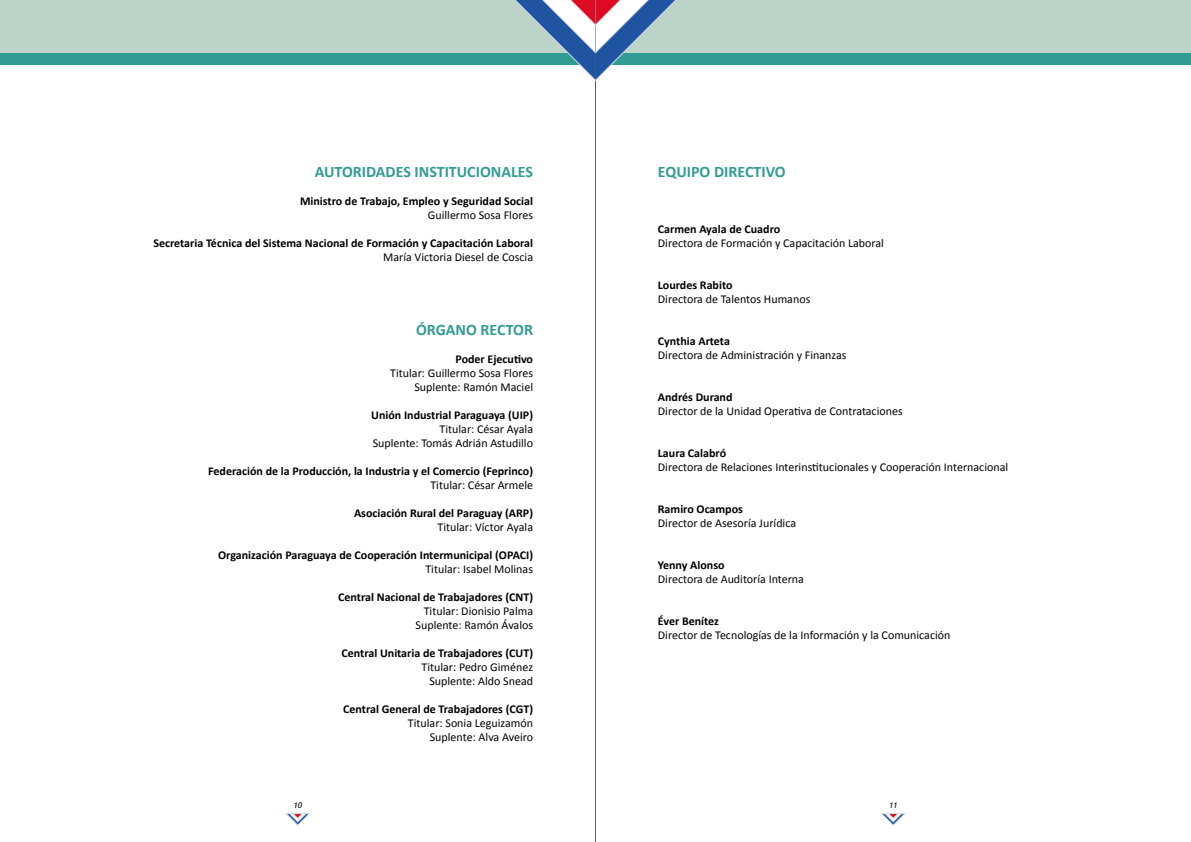
<style>
.page{position:relative;width:1191px;height:842px;background:#fff}
.page>*{position:absolute;margin:0;border:0;box-sizing:border-box;transform-origin:0 0}
.t1{font:700 16px "Calibri";color:#319c93}
.t2{font:12px/14px "Calibri";color:#000;text-align:right}
.t3{font:700 12px "Calibri";color:#000}
.t4{font:italic 8px "Trebuchet MS";color:#000}
</style>
<div class="page">
<div style="left:0;top:53px;width:595px;height:11px;background:#319c93"></div>
<div style="left:0;top:0;width:595px;height:53px;background:#bdd5c9"></div>
<svg style="left:286px;top:813px;width:23px;height:12px"></svg>
<div style="left:595px;top:53px;width:596px;height:11px;background:#319c93"></div>
<div style="left:595px;top:0;width:596px;height:53px;background:#bdd5c9"></div>
<hr style="left:595px;top:0;width:1px;height:842px;background:#52646d">
<svg style="left:501px;top:0;width:189px;height:81px"></svg>
<svg style="left:881px;top:813px;width:24px;height:12px"></svg>
<h1 class="t1" style="left:315px;top:162px;width:220px">AUTORIDADES INSTITUCIONALES</h1>
<p class="t3" style="left:300px;top:194px;width:235px">Ministro de Trabajo, Empleo y Seguridad Social</p>
<p class="t2" style="left:428px;top:208px;width:107px">Guillermo Sosa Flores</p>
<p class="t3" style="left:153px;top:236px;width:381px">Secretaria Técnica del Sistema Nacional de Formación y Capacitación Laboral</p>
<p class="t2" style="left:383px;top:250px;width:151px">María Victoria Diesel de Coscia</p>
<h1 class="t1" style="left:416px;top:320px;width:118px">ÓRGANO RECTOR</h1>
<p class="t3" style="left:455px;top:352px;width:79px">Poder Ejecutivo</p>
<p class="t2" style="left:390px;top:366px;width:144px">Titular: Guillermo Sosa Flores<br>Suplente: Ramón Maciel</p>
<p class="t3" style="left:371px;top:408px;width:163px">Unión Industrial Paraguaya (UIP)</p>
<p class="t2" style="left:373px;top:422px;width:162px">Titular: César Ayala<br>Suplente: Tomás Adrián Astudillo</p>
<p class="t3" style="left:208px;top:464px;width:326px">Federación de la Producción, la Industria y el Comercio (Feprinco)</p>
<p class="t2" style="left:430px;top:478px;width:104px">Titular: César Armele</p>
<p class="t3" style="left:354px;top:506px;width:181px">Asociación Rural del Paraguay (ARP)</p>
<p class="t2" style="left:437px;top:520px;width:97px">Titular: Víctor Ayala</p>
<p class="t3" style="left:218px;top:548px;width:316px">Organización Paraguaya de Cooperación Intermunicipal (OPACI)</p>
<p class="t2" style="left:425px;top:562px;width:109px">Titular: Isabel Molinas</p>
<p class="t3" style="left:338px;top:590px;width:196px">Central Nacional de Trabajadores (CNT)</p>
<p class="t2" style="left:415px;top:604px;width:119px">Titular: Dionisio Palma<br>Suplente: Ramón Ávalos</p>
<p class="t3" style="left:341px;top:646px;width:193px">Central Unitaria de Trabajadores (CUT)</p>
<p class="t2" style="left:421px;top:660px;width:113px">Titular: Pedro Giménez<br>Suplente: Aldo Snead</p>
<p class="t3" style="left:343px;top:702px;width:191px">Central General de Trabajadores (CGT)</p>
<p class="t2" style="left:408px;top:716px;width:127px">Titular: Sonia Leguizamón<br>Suplente: Alva Aveiro</p>
<h1 class="t1" style="left:658px;top:162px;width:129px">EQUIPO DIRECTIVO</h1>
<p class="t3" style="left:658px;top:222px;width:124px">Carmen Ayala de Cuadro</p>
<p class="t2" style="left:658px;top:236px;width:228px">Directora de Formación y Capacitación Laboral</p>
<p class="t3" style="left:658px;top:278px;width:76px">Lourdes Rabito</p>
<p class="t2" style="left:658px;top:292px;width:154px">Directora de Talentos Humanos</p>
<p class="t3" style="left:658px;top:334px;width:74px">Cynthia Arteta</p>
<p class="t2" style="left:658px;top:348px;width:190px">Directora de Administración y Finanzas</p>
<p class="t3" style="left:658px;top:390px;width:76px">Andrés Durand</p>
<p class="t2" style="left:658px;top:404px;width:246px">Director de la Unidad Operativa de Contrataciones</p>
<p class="t3" style="left:658px;top:446px;width:70px">Laura Calabró</p>
<p class="t2" style="left:658px;top:460px;width:352px">Directora de Relaciones Interinstitucionales y Cooperación Internacional</p>
<p class="t3" style="left:658px;top:502px;width:87px">Ramiro Ocampos</p>
<p class="t2" style="left:658px;top:516px;width:140px">Director de Asesoría Jurídica</p>
<p class="t3" style="left:658px;top:558px;width:68px">Yenny Alonso</p>
<p class="t2" style="left:658px;top:572px;width:148px">Directora de Auditoría Interna</p>
<p class="t3" style="left:658px;top:614px;width:62px">Éver Benítez</p>
<p class="t2" style="left:658px;top:628px;width:294px">Director de Tecnologías de la Información y la Comunicación</p>
<p class="t4" style="left:293px;top:800px;width:10px">10</p>
<p class="t4" style="left:889px;top:800px;width:10px">11</p>
</div>
